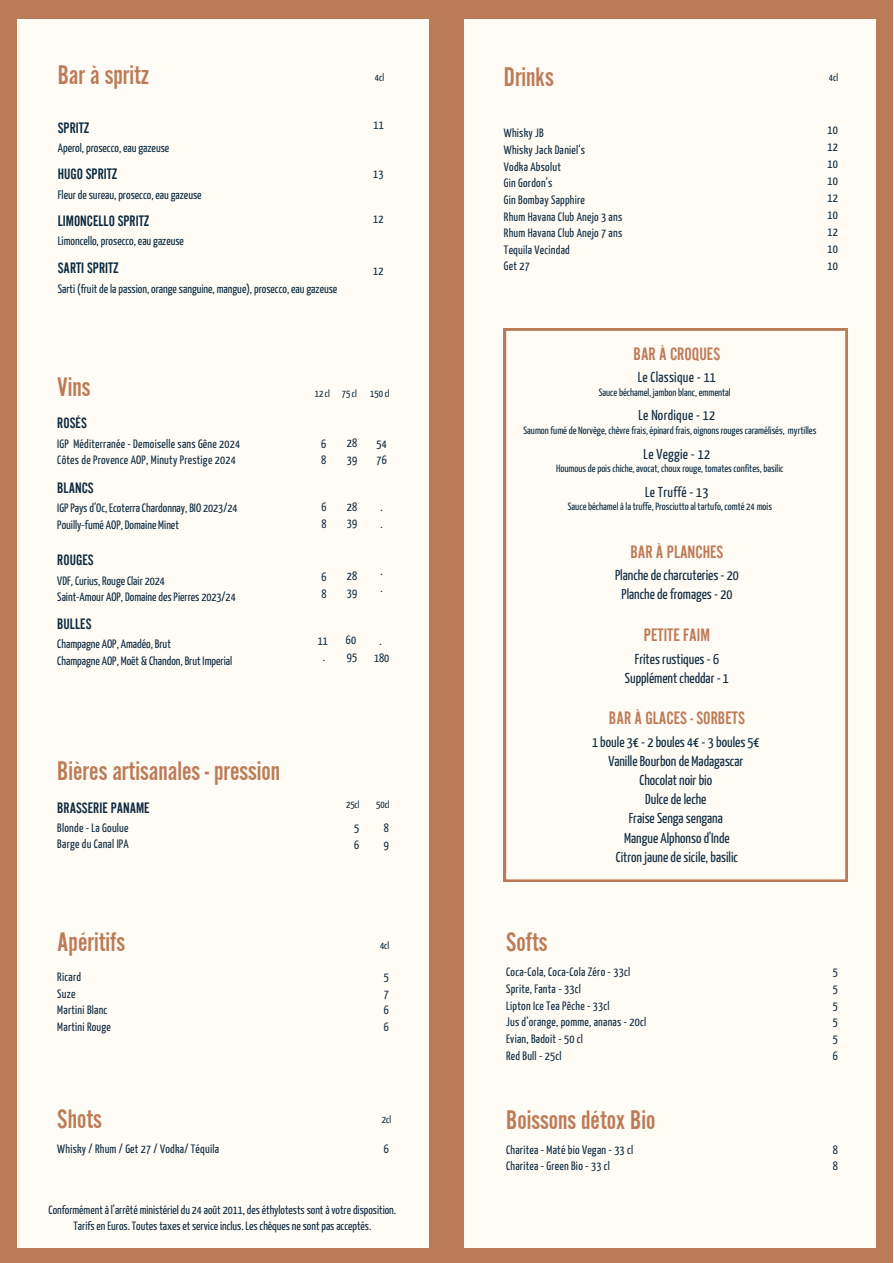
<style>
.page{position:relative;width:894px;height:1263px;background:#fff}
.page>*{position:absolute;margin:0;border:0;box-sizing:border-box;transform-origin:0 0}
.t1{font:27.9px "Alternate Got No 2 D";color:#bc7b57}
.t2{font:18.6px "Alternate Got No 2 D";color:#bc7b57}
.t3{font:15.75px "Alternate Got No 2 D";color:#0b2b40}
.t4{font:15.75px "Alternate Got No 2 D";color:#0f2b40}
.t5{font:14.4px/19.2px "Yanone Kaffeesatz";color:#0f2b40;text-align:center}
.t6{font:14.4px "Yanone Kaffeesatz";letter-spacing:.02em;color:#0f2b40}
.t7{font:14.4px "Yanone Kaffeesatz";color:#0b2b40}
.t8{font:12.3px/17px "Yanone Kaffeesatz";letter-spacing:.02em;color:#0b2b40;text-align:justify}
.t9{font:12.15px/16.6px "Yanone Kaffeesatz";letter-spacing:.02em;color:#0f2b40}
.t10{font:12.15px/16.6px "Yanone Kaffeesatz";color:#0f2b40}
.t11{font:12.15px/16.6px "Yanone Kaffeesatz";color:#0b2b40}
.t12{font:12px/16px "Yanone Kaffeesatz";color:#0f2b40;text-align:center}
.t13{font:10.5px "Yanone Kaffeesatz";color:#0b2b40}
.t14{font:10.2px "Yanone Kaffeesatz";color:#0b2b40}
</style>
<div class="page">
<div style="left:0;top:0;width:464px;height:1263px;background:#bc7b57"></div>
<div style="left:447px;top:0;width:446px;height:1263px;background:#bc7b57"></div>
<div style="left:18px;top:19px;width:411px;height:1228px;background:#fffbf5"></div>
<div style="left:464px;top:19px;width:412px;height:1228px;background:#fffbf5"></div>
<svg style="left:504px;top:329px;width:343px;height:553px"></svg>
<h4 class="t1" style="left:58px;top:65px;width:93px">Bar à spritz</h4>
<h4 class="t3" style="left:58px;top:123px;width:33px">SPRITZ</h4>
<h4 class="t11" style="left:58px;top:141px;width:113px">Aperol, prosecco, eau gazeuse</h4>
<h4 class="t3" style="left:58px;top:169px;width:61px">HUGO SPRITZ</h4>
<h4 class="t11" style="left:58px;top:187px;width:145px">Fleur de sureau, prosecco, eau gazeuse</h4>
<p class="t3" style="left:58px;top:215px;width:93px">LIMONCELLO SPRITZ</p>
<p class="t11" style="left:58px;top:234px;width:128px">Limoncello, prosecco, eau gazeuse</p>
<h4 class="t3" style="left:58px;top:263px;width:63px">SARTI SPRITZ</h4>
<h4 class="t11" style="left:58px;top:281px;width:281px">Sarti (fruit de la passion, orange sanguine, mangue), prosecco, eau gazeuse</h4>
<h4 class="t14" style="left:375px;top:74px;width:11px">4cl</h4>
<h4 class="t11" style="left:374px;top:117px;width:12px">11</h4>
<p class="t11" style="left:373px;top:167px;width:12px">13</p>
<h4 class="t11" style="left:373px;top:212px;width:12px">12</h4>
<h4 class="t11" style="left:373px;top:263px;width:12px">12</h4>
<h4 class="t1" style="left:57px;top:377px;width:35px">Vins</h4>
<p class="t4" style="left:57px;top:418px;width:31px">ROSÉS</p>
<p class="t9" style="left:57px;top:436px;width:184px">IGP Méditerranée - Demoiselle sans Gêne 2024<br>Côtes de Provence AOP, Minuty Prestige 2024</p>
<p class="t4" style="left:57px;top:483px;width:38px">BLANCS</p>
<p class="t10" style="left:57px;top:501px;width:182px">IGP Pays d’Oc, Ecoterra Chardonnay, BIO 2023/24<br>Pouilly-fumé AOP, Domaine Minet</p>
<p class="t4" style="left:57px;top:555px;width:38px">ROUGES</p>
<p class="t10" style="left:57px;top:573px;width:180px">VDF, Curius, Rouge Clair 2024<br>Saint-Amour AOP, Domaine des Pierres 2023/24</p>
<p class="t4" style="left:57px;top:619px;width:36px">BULLES</p>
<p class="t10" style="left:57px;top:637px;width:176px">Champagne AOP, Amadéo, Brut<br>Champagne AOP, Moët &amp; Chandon, Brut Imperial</p>
<h4 class="t14" style="left:315px;top:389px;width:17px">12 cl</h4>
<p class="t14" style="left:342px;top:389px;width:17px">75 cl</p>
<h4 class="t14" style="left:370px;top:389px;width:21px">150 cl</h4>
<p class="t9" style="left:321px;top:436px;width:7px">6<br>8</p>
<h1 class="t9" style="left:321px;top:500px;width:7px">6<br>8</h1>
<h4 class="t9" style="left:321px;top:569px;width:7px">6<br>8</h4>
<h4 class="t9" style="left:318px;top:633px;width:12px;text-align:center">11 .</h4>
<h4 class="t9" style="left:347px;top:435px;width:12px">28<br>39</h4>
<h4 class="t9" style="left:347px;top:499px;width:12px">28<br>39</h4>
<h4 class="t9" style="left:347px;top:569px;width:12px">28<br>39</h4>
<h4 class="t9" style="left:346px;top:632px;width:13px">60<br>95</h4>
<h4 class="t9" style="left:376px;top:436px;width:12px">54<br>76</h4>
<h4 class="t9" style="left:381px;top:500px;width:4px">. .</h4>
<p class="t9" style="left:381px;top:562px;width:4px;line-height:17.9px">. .</p>
<h4 class="t9" style="left:374px;top:632px;width:17px;line-height:17.9px;text-align:center">.<br>180</h4>
<h4 class="t1" style="left:57px;top:761px;width:225px">Bières artisanales - pression</h4>
<h4 class="t4" style="left:57px;top:802px;width:94px">BRASSERIE PANAME</h4>
<h4 class="t9" style="left:57px;top:820px;width:73px">Blonde - La Goulue<br>Barge du Canal IPA</h4>
<h4 class="t11" style="left:384px;top:821px;width:7px">8<br>9</h4>
<p class="t14" style="left:346px;top:801px;width:15px">25cl</p>
<h1 class="t14" style="left:376px;top:801px;width:15px">50cl</h1>
<h1 class="t11" style="left:354px;top:821px;width:7px">5<br>6</h1>
<h4 class="t1" style="left:57px;top:933px;width:69px">Apéritifs</h4>
<p class="t9" style="left:57px;top:969px;width:55px">Ricard<br>Suze<br>Martini Blanc<br>Martini Rouge</p>
<p class="t14" style="left:380px;top:941px;width:11px">4cl</p>
<h2 class="t9" style="left:384px;top:969px;width:7px;text-align:justify">5<br>7<br>6<br>6</h2>
<p class="t1" style="left:57px;top:1109px;width:46px">Shots</p>
<p class="t9" style="left:57px;top:1141px;width:163px">Whisky / Rhum / Get 27 / Vodka/ Téquila</p>
<p class="t11" style="left:384px;top:1141px;width:7px">6</p>
<h4 class="t14" style="left:382px;top:1116px;width:11px">2cl</h4>
<h4 class="t12" style="left:49px;top:1203px;width:349px">Conformément à l’arrêté ministériel du 24 août 2011, des éthylotests sont à votre disposition.<br>Tarifs en Euros. Toutes taxes et service inclus. Les chèques ne sont pas acceptés.</h4>
<h1 class="t1" style="left:504px;top:67px;width:51px">Drinks</h1>
<p class="t14" style="left:829px;top:74px;width:11px">4cl</p>
<p class="t9" style="left:504px;top:126px;width:120px">Whisky JB<br>Whisky Jack Daniel‘s<br>Vodka Absolut<br>Gin Gordon’s<br>Gin Bombay Sapphire<br>Rhum Havana Club Anejo 3 ans<br>Rhum Havana Club Anejo 7 ans<br>Tequila Vecindad<br>Get 27</p>
<h1 class="t8" style="left:827px;top:123px;width:12px">10<br>12<br>10<br>10<br>12<br>10<br>12<br>10<br>10</h1>
<h2 class="t2" style="left:634px;top:347px;width:88px">BAR À CROQUES</h2>
<p class="t6" style="left:638px;top:372px;width:80px">Le Classique - 11</p>
<p class="t6" style="left:639px;top:410px;width:78px">Le Nordique - 12</p>
<p class="t6" style="left:644px;top:448px;width:68px">Le Veggie - 12</p>
<p class="t6" style="left:645px;top:486px;width:65px">Le Truffé - 13</p>
<p class="t13" style="left:599px;top:389px;width:134px">Sauce béchamel, jambon blanc, emmental</p>
<p class="t13" style="left:523px;top:427px;width:294px">Saumon fumé de Norvège, chèvre frais, épinard frais, oignons rouges caramélisés, myrtilles</p>
<h4 class="t13" style="left:556px;top:464px;width:229px">Houmous de pois chiche, avocat, choux rouge, tomates confites, basilic</h4>
<p class="t13" style="left:568px;top:502px;width:206px">Sauce béchamel à la truffe, Prosciutto al tartufo, comté 24 mois</p>
<h2 class="t2" style="left:630px;top:545px;width:95px">BAR À PLANCHES</h2>
<p class="t5" style="left:615px;top:567px;width:125px">Planche de charcuteries - 20<br>Planche de fromages - 20</p>
<h2 class="t2" style="left:644px;top:629px;width:68px">PETITE FAIM</h2>
<p class="t5" style="left:625px;top:650px;width:106px">Frites rustiques - 6<br>Supplément cheddar - 1</p>
<h2 class="t2" style="left:609px;top:712px;width:137px">BAR À GLACES - SORBETS</h2>
<p class="t7" style="left:592px;top:736px;width:169px">1 boule 3€ - 2 boules 4€ - 3 boules 5€</p>
<p class="t5" style="left:608px;top:753px;width:136px">Vanille Bourbon de Madagascar<br>Chocolat noir bio<br>Dulce de leche<br>Fraise Senga sengana<br>Mangue Alphonso d'Inde<br>Citronjaune de sicile, basilic</p>
<h1 class="t1" style="left:506px;top:933px;width:43px">Softs</h1>
<p class="t9" style="left:506px;top:965px;width:142px">Coca-Cola, Coca-Cola Zéro - 33cl<br>Sprite, Fanta - 33cl<br>Lipton Ice Tea Pêche - 33cl<br>Jus d’orange, pomme, ananas - 20cl<br>Evian, Badoit - 50 cl<br>Red Bull - 25cl</p>
<h4 class="t11" style="left:833px;top:965px;width:7px;text-align:justify">5<br>5<br>5<br>5<br>5<br>6</h4>
<h4 class="t1" style="left:506px;top:1110px;width:151px">Boissons détox Bio</h4>
<h4 class="t9" style="left:506px;top:1142px;width:129px">Charitea - Maté bio Vegan - 33 cl<br>Charitea - Green Bio - 33 cl</h4>
<h4 class="t11" style="left:833px;top:1142px;width:7px">8<br>8</h4>
</div>
